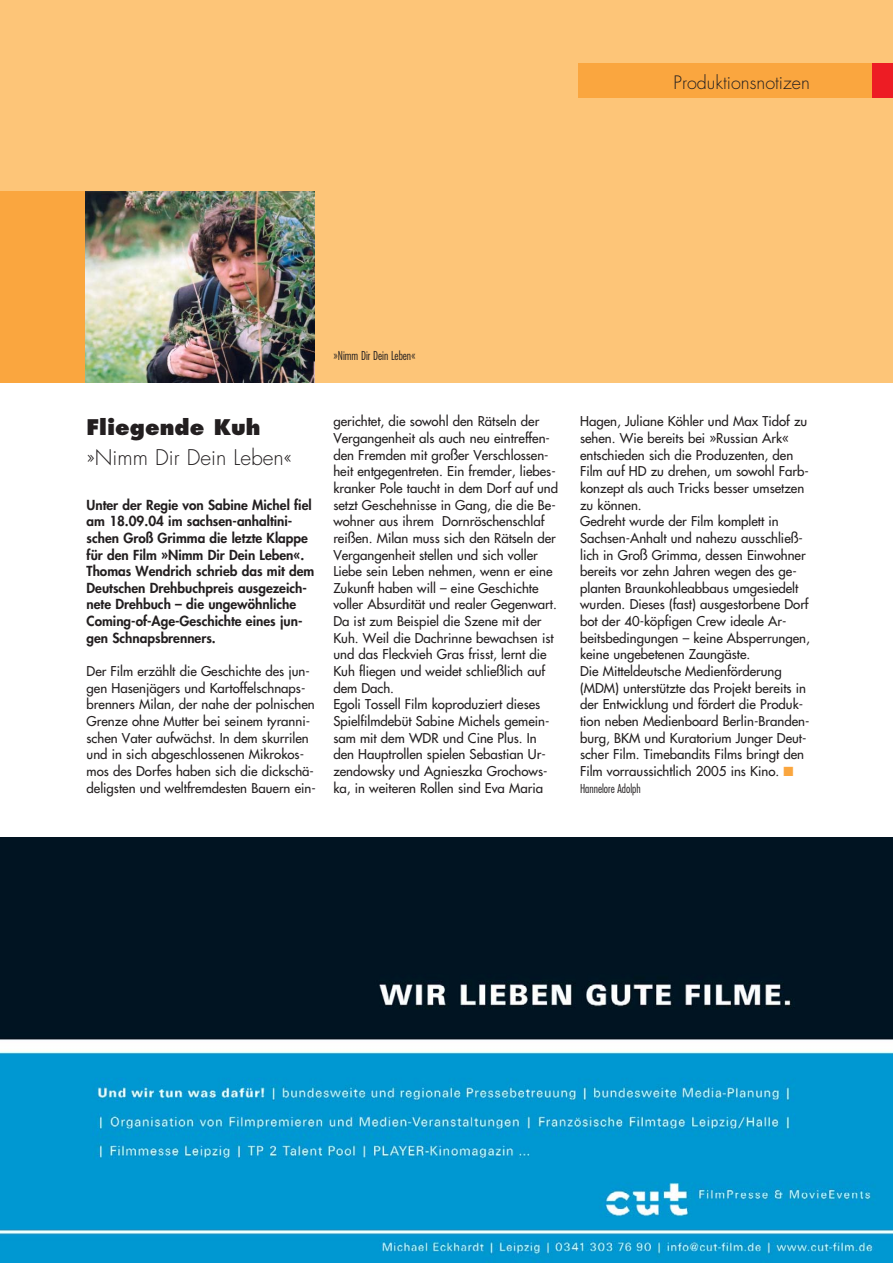
<style>
.page{position:relative;width:893px;height:1263px;background:#fff}
.page>*{position:absolute;margin:0;border:0;box-sizing:border-box;transform-origin:0 0}
.t1{font:300 21px "Futura";color:#231f20}
.t2{font:800 21px "Futura";color:#231f20}
.t3{font:300 18px "Futura";color:#231f20}
.t4{font:800 13.5px/16.6px "Futura";color:#231f20}
.t5{font:13.2px/16.6px "Futura";color:#231f20}
.t6{font:300 condensed 12px "Futura";color:#231f20}
.s1{color:#faa63f}
</style>
<div class="page">
<img style="left:0;top:838px;width:892px;height:425px">
<div style="left:0;top:0;width:892px;height:383px;background:#fdc578"></div>
<div style="left:578px;top:64px;width:314px;height:34px;background:#faa63f"></div>
<div style="left:872px;top:64px;width:20px;height:34px;background:#ed1c24"></div>
<div style="left:0;top:191px;width:315px;height:192px;background:#faa63f"></div>
<img style="left:85px;top:191px;width:230px;height:192px">
<h2 class="t3" style="left:673px;top:74px;width:138px">Produktionsnotizen</h2>
<p class="t6" style="left:333px;top:350px;width:84px">»Nimm Dir Dein Leben«</p>
<h1 class="t2" style="left:87px;top:418px;width:175px">Fliegende Kuh</h1>
<h1 class="t1" style="left:87px;top:448px;width:207px">»Nimm Dir Dein Leben«</h1>
<p class="t4" style="left:87px;top:497px;width:229px">Unter der Regie von Sabine Michel fiel am 18.09.04 im sachsen-anhaltini&shy;schen Groß Grimma die letzte Klappe für den Film »Nimm Dir Dein Leben«.<br>Thomas Wendrich schrieb das mit dem Deutschen Drehbuchpreis ausgezeich&shy;nete Drehbuch – die ungewöhnliche Coming-of-Age-Geschichte eines jun&shy;gen Schnapsbrenners.</p>
<p class="t5" style="left:87px;top:664px;width:231px">Der Film erzählt die Geschichte des jun&shy;gen Hasenjägers und Kartoffelschnaps&shy;brenners Milan, der nahe der polnischen Grenze ohne Mutter bei seinem tyranni&shy;schen Vater aufwächst. In dem skurrilen und in sich abgeschlossenen Mikrokos&shy;mos des Dorfes haben sich die dickschä&shy;deligsten und weltfremdesten Bauern ein-</p>
<p class="t5" style="left:333px;top:414px;width:226px">gerichtet, die sowohl den Rätseln der Vergangenheit als auch neu eintreffen&shy;den Fremden mit großer Verschlossen&shy;heit entgegentreten. Ein fremder, liebes&shy;kranker Pole taucht in dem Dorf auf und setzt Geschehnisse in Gang, die die Be&shy;wohner aus ihrem Dornröschenschlaf reißen. Milan muss sich den Rätseln der Vergangenheit stellen und sich voller Liebe sein Leben nehmen, wenn er eine Zukunft haben will – eine Geschichte voller Absurdität und realer Gegenwart.<br>Da ist zum Beispiel die Szene mit der Kuh. Weil die Dachrinne bewachsen ist und das Fleckvieh Gras frisst, lernt die Kuh fliegen und weidet schließlich auf dem Dach.<br>Egoli Tossell Film koproduziert dieses Spielfilmdebüt Sabine Michels gemein&shy;sam mit dem WDR und Cine Plus. In den Hauptrollen spielen Sebastian Ur&shy;zendowsky und Agnieszka Grochows&shy;ka, in weiteren Rollen sind Eva Maria</p>
<p class="t5" style="left:580px;top:414px;width:231px">Hagen, Juliane Köhler und Max Tidof zu sehen. Wie bereits bei »Russian Ark« entschieden sich die Produzenten, den Film auf HD zu drehen, um sowohl Farb&shy;konzept als auch Tricks besser umsetzen zu können.<br>Gedreht wurde der Film komplett in Sachsen-Anhalt und nahezu ausschließ&shy;lich in Groß Grimma, dessen Einwohner bereits vor zehn Jahren wegen des ge&shy;planten Braunkohleabbaus umgesiedelt wurden. Dieses (fast) ausgestorbene Dorf bot der 40-köpfigen Crew ideale Ar&shy;beitsbedingungen – keine Absperrungen, keine ungebetenen Zaungäste.<br>Die Mitteldeutsche Medienförderung (MDM) unterstützte das Projekt bereits in der Entwicklung und fördert die Produk&shy;tion neben Medienboard Berlin-Branden&shy;burg, BKM und Kuratorium Junger Deut&shy;scher Film. Timebandits Films bringt den Film vorraussichtlich 2005 ins Kino. <span class="s1">■</span></p>
<p class="t6" style="left:580px;top:783px;width:62px">Hannelore Adolph</p>
</div>
